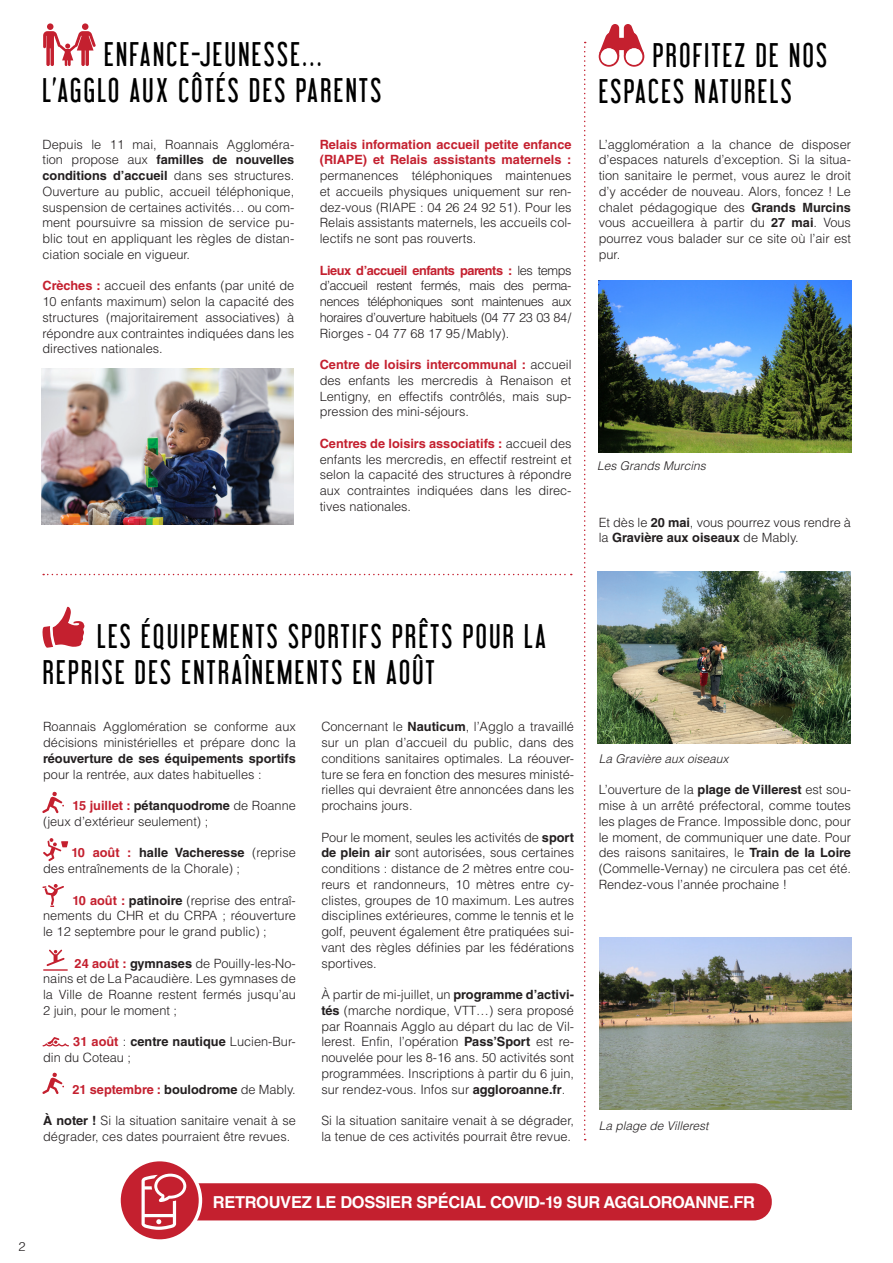
<style>
.page{position:relative;width:893px;height:1263px;background:#fff}
.page>*{position:absolute;margin:0;border:0;box-sizing:border-box;transform-origin:0 0}
.TITRE_TEXTE{font:30px/36px "Libel Suit";letter-spacing:.08em;color:#000}
.TEXTE_COURANT{font:700 16.5px "Helvetica LT Std";letter-spacing:-.02em;color:#fff}
.TEXTE_COURANT-2{font:300 12.75px/15.8px "Helvetica LT Std";color:#231f20;text-align:justify}
.TEXTE_COURANT-3{font:700 12.75px "Helvetica LT Std";color:#c4202f}
.TEXTE_COURANT-4{font:italic 300 12px "Helvetica LT Std";color:#231f20}
.s1{font-weight:700}
.s2{font-weight:700;color:#c4202f}
.s3{color:#231f20}
.s4{font-weight:300;color:#231f20}
</style>
<div class="page">
<img style="left:42px;top:369px;width:252px;height:155px">
<svg style="left:43px;top:574px;width:529px;height:1px"></svg>
<svg style="left:42px;top:606px;width:43px;height:42px"></svg>
<svg style="left:43px;top:1037px;width:26px;height:9px"></svg>
<svg style="left:42px;top:884px;width:22px;height:23px"></svg>
<svg style="left:43px;top:838px;width:25px;height:23px"></svg>
<svg style="left:42px;top:791px;width:22px;height:22px"></svg>
<svg style="left:43px;top:23px;width:53px;height:43px"></svg>
<svg style="left:47px;top:949px;width:18px;height:17px"></svg>
<hr style="left:43px;top:969px;width:25px;height:2px;background:#c4202f">
<svg style="left:42px;top:1072px;width:22px;height:22px"></svg>
<img style="left:598px;top:571px;width:252px;height:173px">
<img style="left:599px;top:281px;width:252px;height:172px">
<svg style="left:599px;top:46px;width:20px;height:21px"></svg>
<svg style="left:624px;top:46px;width:20px;height:21px"></svg>
<svg style="left:599px;top:24px;width:45px;height:41px"></svg>
<img style="left:599px;top:937px;width:253px;height:172px">
<div style="left:171px;top:1183px;width:601px;height:37px;background:#c4202f;border-radius:18px"></div>
<svg style="left:119px;top:1159px;width:81px;height:82px;fill:#c4202f"></svg>
<div style="left:117px;top:1158px;width:85px;height:85px;border:3px solid #fff;border-radius:50%"></div>
<svg style="left:142px;top:1173px;width:44px;height:57px"></svg>
<svg style="left:584px;top:42px;width:2px;height:1098px"></svg>
<p class="TITRE_TEXTE" style="left:43px;top:37px;width:340px;text-align:center">ENFANCE-JEUNESSE…<br>L’AGGLO AUX CÔTÉS DES PARENTS</p>
<p class="TEXTE_COURANT-2" style="left:43px;top:136px;width:253px">Depuis le 11 mai, Roannais Aggloméra&shy;tion propose aux <span class="s1">familles de nouvelles conditions d’accueil</span> dans ses structures.<br>Ouverture au public, accueil téléphonique, suspension de certaines activités… ou com&shy;ment poursuivre sa mission de service pu&shy;blic tout en appliquant les règles de distan&shy;ciation sociale en vigueur.</p>
<p class="TEXTE_COURANT-2" style="left:43px;top:278px;width:253px"><span class="s2">Crèches :</span> accueil des enfants (par unité de 10 enfants maximum) selon la capacité des structures (majoritairement associatives) à répondre aux contraintes indiquées dans les directives nationales.</p>
<p class="TEXTE_COURANT-2" style="left:320px;top:136px;width:253px"><span class="s2">Relais information accueil petite enfance (RIAPE) et Relais assistants maternels : </span>permanences téléphoniques maintenues et accueils physiques uniquement sur ren&shy;dez-vous (RIAPE : 04 26 24 92 51). Pour les Relais assistants maternels, les accueils col&shy;lectifs ne sont pas rouverts.</p>
<p class="TEXTE_COURANT-2" style="left:320px;top:262px;width:253px"><span class="s2">Lieux d’accueil enfants parents :</span> les temps d’accueil restent fermés, mais des perma&shy;nences téléphoniques sont maintenues aux horaires d’ouverture habituels (04 77 23 03 84/ Riorges - 04 77 68 17 95/Mably).</p>
<p class="TEXTE_COURANT-2" style="left:320px;top:356px;width:253px"><span class="s2">Centre de loisirs intercommunal :</span> accueil des enfants les mercredis à Renaison et Lentigny, en effectifs contrôlés, mais sup&shy;pression des mini-séjours.</p>
<p class="TEXTE_COURANT-2" style="left:320px;top:435px;width:253px"><span class="s2">Centres de loisirs associatifs :</span> accueil des enfants les mercredis, en effectif restreint et selon la capacité des structures à répondre aux contraintes indiquées dans les direc&shy;tives nationales.</p>
<p class="TITRE_TEXTE" style="left:599px;top:37px;width:230px;text-indent:54px">PROFITEZ DE NOS<br>ESPACES NATURELS</p>
<p class="TEXTE_COURANT-2" style="left:599px;top:136px;width:254px">L’agglomération a la chance de disposer d’espaces naturels d’exception. Si la situa&shy;tion sanitaire le permet, vous aurez le droit d’y accéder de nouveau. Alors, foncez ! Le chalet pédagogique des <span class="s1">Grands Murcins </span>vous accueillera à partir du <span class="s1">27 mai</span>. Vous pourrez vous balader sur ce site où l’air est pur.</p>
<p class="TEXTE_COURANT-4" style="left:597px;top:458px;width:110px">Les Grands Murcins</p>
<p class="TEXTE_COURANT-2" style="left:599px;top:514px;width:254px">Et dès le <span class="s1">20 mai</span>, vous pourrez vous rendre à la <span class="s1">Gravière aux oiseaux</span> de Mably.</p>
<p class="TITRE_TEXTE" style="left:43px;top:618px;width:505px;text-indent:54px">LES ÉQUIPEMENTS SPORTIFS PRÊTS POUR LA<br>REPRISE DES ENTRAÎNEMENTS EN AOÛT</p>
<p class="TEXTE_COURANT-2" style="left:43px;top:719px;width:254px">Roannais Agglomération se conforme aux décisions ministérielles et prépare donc la <span class="s1">réouverture de ses équipements sportifs </span>pour la rentrée, aux dates habituelles :</p>
<p class="TEXTE_COURANT-2" style="left:43px;top:797px;width:254px;text-indent:29px"><span class="s2">15 juillet :</span> <span class="s1">pétanquodrome</span> de Roanne (jeux d’extérieur seulement) ;</p>
<p class="TEXTE_COURANT-2" style="left:43px;top:845px;width:254px;text-indent:28px"><span class="s2">10 août :</span> <span class="s1">halle Vacheresse</span> (reprise des entraînements de la Chorale) ;</p>
<p class="TEXTE_COURANT-2" style="left:43px;top:892px;width:254px;text-indent:29px"><span class="s2">10 août :</span> <span class="s1">patinoire</span> (reprise des entraî&shy;nements du CHR et du CRPA ; réouverture le 12 septembre pour le grand public) ;</p>
<p class="TEXTE_COURANT-2" style="left:43px;top:955px;width:254px;text-indent:31px"><span class="s2">24 août :</span> <span class="s1">gymnases</span> de Pouilly-les-No&shy;nains et de La Pacaudière. Les gymnases de la Ville de Roanne restent fermés jusqu’au 2 juin, pour le moment ;</p>
<p class="TEXTE_COURANT-2" style="left:43px;top:1034px;width:254px;text-indent:30px"><span class="s2">31 août</span> : <span class="s1">centre nautique</span> Lucien-Bur&shy;din du Coteau ;</p>
<p class="TEXTE_COURANT-3" style="left:73px;top:1081px;width:225px">21 septembre : <span class="s3">boulodrome</span> <span class="s4">de Mably.</span></p>
<p class="TEXTE_COURANT-2" style="left:43px;top:1112px;width:254px"><span class="s1">À noter !</span> Si la situation sanitaire venait à se dégrader, ces dates pourraient être revues.</p>
<p class="TEXTE_COURANT-2" style="left:321px;top:719px;width:254px">Concernant le <span class="s1">Nauticum</span>, l’Agglo a travaillé sur un plan d’accueil du public, dans des conditions sanitaires optimales. La réouver&shy;ture se fera en fonction des mesures ministé&shy;rielles qui devraient être annoncées dans les prochains jours.</p>
<p class="TEXTE_COURANT-2" style="left:321px;top:829px;width:254px">Pour le moment, seules les activités de <span class="s1">sport de plein air</span> sont autorisées, sous certaines conditions : distance de 2 mètres entre cou&shy;reurs et randonneurs, 10 mètres entre cy&shy;clistes, groupes de 10 maximum. Les autres disciplines extérieures, comme le tennis et le golf, peuvent également être pratiquées sui&shy;vant des règles définies par les fédérations sportives.</p>
<p class="TEXTE_COURANT-2" style="left:321px;top:986px;width:254px">À partir de mi-juillet, un <span class="s1">programme d’activi&shy;tés</span> (marche nordique, VTT…) sera proposé par Roannais Agglo au départ du lac de Vil&shy;lerest. Enfin, l’opération <span class="s1">Pass’Sport</span> est re&shy;nouvelée pour les 8-16 ans. 50 activités sont programmées. Inscriptions à partir du 6 juin, sur rendez-vous. Infos sur <span class="s1">aggloroanne.fr</span>.</p>
<p class="TEXTE_COURANT-2" style="left:321px;top:1112px;width:254px">Si la situation sanitaire venait à se dégrader, la tenue de ces activités pourrait être revue.</p>
<p class="TEXTE_COURANT-4" style="left:599px;top:751px;width:131px">La Gravière aux oiseaux</p>
<p class="TEXTE_COURANT-2" style="left:599px;top:782px;width:254px">L’ouverture de la <span class="s1">plage de Villerest</span> est sou&shy;mise à un arrêté préfectoral, comme toutes les plages de France. Impossible donc, pour le moment, de communiquer une date. Pour des raisons sanitaires, le <span class="s1">Train de la Loire </span>(Commelle-Vernay) ne circulera pas cet été.<br>Rendez-vous l’année prochaine !</p>
<p class="TEXTE_COURANT-4" style="left:599px;top:1118px;width:111px">La plage de Villerest</p>
<p class="TEXTE_COURANT-2" style="left:18px;top:1238px;width:9px">2</p>
<p class="TEXTE_COURANT" style="left:213px;top:1192px;width:544px">RETROUVEZ LE DOSSIER SPÉCIAL COVID-19 SUR AGGLOROANNE.FR</p>
</div>
